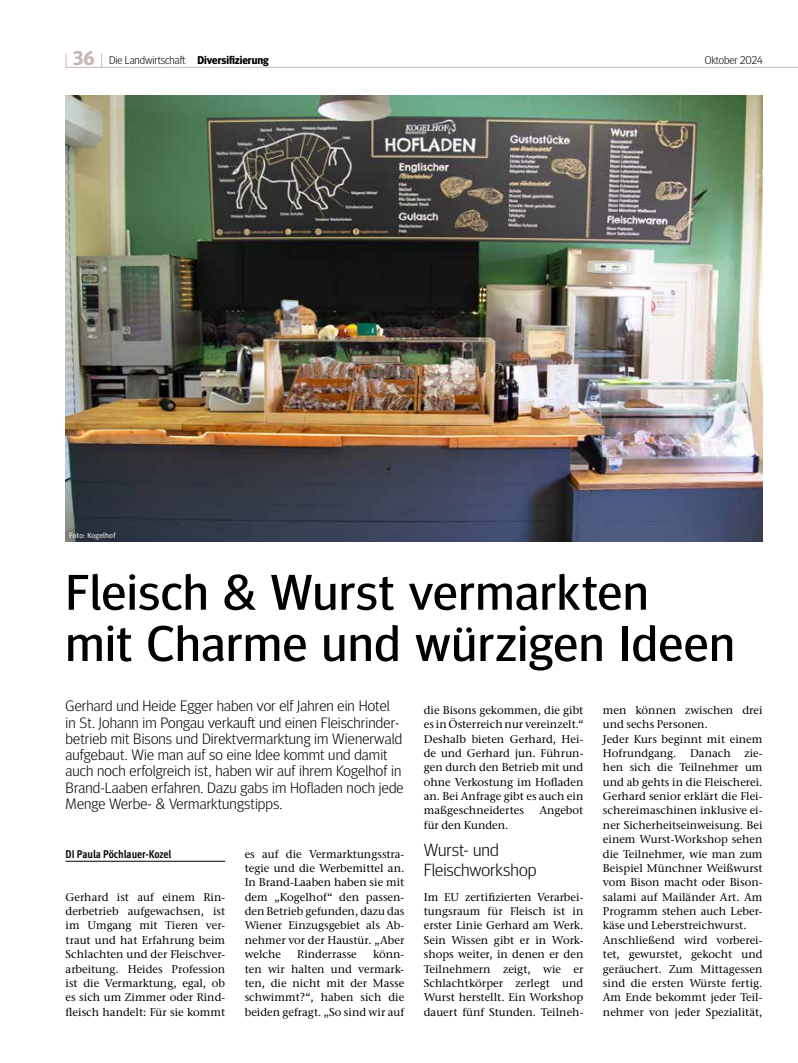
<style>
.page{position:relative;width:798px;height:1063px;background:#fff}
.page>*{position:absolute;margin:0;border:0;box-sizing:border-box;transform-origin:0 0}
.t1{font:50px/51.2px "Meta Head OT";letter-spacing:.02em;color:#000;scale:1.05 1}
.t2{font:300 17.5px/20px "Meta Head OT";color:#000;scale:1.05 1}
.t3{font:300 15px/16.2px "Meta Head OT";letter-spacing:.01em;color:#000;scale:1.05 1}
.t4{font:500 11.25px/14.4px "Stone Serif ITC Pro";color:#000;text-align:justify}
.t5{font:300 11.25px "Meta Head OT";color:#000}
.t6{font:700 condensed 11.25px "Meta OT";letter-spacing:-.005em;color:#000}
.t7{font:7.5px "Meta Head OT";letter-spacing:.03em;color:#fff;scale:1.05 1}
.s1{font-weight:700;font-size:20px;color:#c6b7b4}
.s2{font-weight:700}
</style>
<div class="page">
<hr style="left:66px;top:67px;width:731px;height:1px;background:#c6b7b4">
<svg style="left:101px;top:54px;width:1px;height:13px"></svg>
<svg style="left:66px;top:54px;width:1px;height:13px"></svg>
<img style="left:66px;top:96px;width:696px;height:445px">
<hr style="left:66px;top:861px;width:159px;height:1px;background:#000">
<p class="t5" style="left:73px;top:53px;width:197px"><span class="s1">36</span> Die Landwirtschaft <span class="s2">Diversifizierung</span></p>
<p class="t5" style="left:704px;top:53px;width:59px">Oktober 2024</p>
<p class="t7" style="left:69px;top:531px;width:46px">Foto: Kogelhof</p>
<h1 class="t1" style="left:66px;top:567px;width:638px">Fleisch &amp; Wurst vermarkten<br>mit Charme und würzigen Ideen</h1>
<p class="t3" style="left:66px;top:698px;width:323px">Gerhard und Heide Egger haben vor elf Jahren ein Hotel in St. Johann im Pongau verkauft und einen Fleischrinder&shy;betrieb mit Bisons und Direktvermarktung im Wienerwald aufgebaut. Wie man auf so eine Idee kommt und damit auch noch erfolgreich ist, haben wir auf ihrem Kogelhof in Brand-Laaben erfahren. Dazu gabs im Hofladen noch jede Menge Werbe- &amp; Vermarktungstipps.</p>
<p class="t6" style="left:66px;top:846px;width:107px">DI Paula Pöchlauer-Kozel</p>
<p class="t4" style="left:66px;top:890px;width:161px">Gerhard ist auf einem Rin&shy;derbetrieb aufgewachsen, ist im Umgang mit Tieren ver&shy;traut und hat Erfahrung beim Schlachten und der Fleischver&shy;arbeitung. Heides Profession ist die Vermarktung, egal, ob es sich um Zimmer oder Rind&shy;fleisch handelt: Für sie kommt</p>
<p class="t4" style="left:602px;top:703px;width:161px;text-align:left">men können zwischen drei und sechs Personen.<br>Jeder Kurs beginnt mit einem<br>Hofrundgang. Danach zie&shy;hen sich die Teilnehmer um und ab gehts in die Fleischerei.<br>Gerhard senior erklärt die Flei&shy;schereimaschinen inklusive ei&shy;ner Sicherheitseinweisung. Bei einem Wurst-Workshop sehen die Teilnehmer, wie man zum<br>Beispiel Münchner Weißwurst vom Bison macht oder Bison&shy;salami auf Mailänder Art. Am<br>Programm stehen auch Leber&shy;käse und Leberstreichwurst.<br>Anschließend wird vorberei&shy;tet, gewurstet, gekocht und geräuchert. Zum Mittagessen sind die ersten Würste fertig.<br>Am Ende bekommt jeder Teil&shy;nehmer von jeder Spezialität,</p>
<p class="t4" style="left:423px;top:703px;width:161px">die Bisons gekommen, die gibt es in Österreich nur vereinzelt.“ Deshalb bieten Gerhard, Hei&shy;de und Gerhard jun. Führun&shy;gen durch den Betrieb mit und ohne Verkostung im Hofladen an. Bei Anfrage gibt es auch ein maßgeschneidertes</p>
<p class="t4" style="left:539px;top:803px;width:46px">Angebot</p>
<p class="t4" style="left:423px;top:818px;width:86px">für den Kunden.</p>
<h2 class="t2" style="left:423px;top:839px;width:109px">Wurst- und<br>Fleischworkshop</h2>
<p class="t4" style="left:423px;top:890px;width:161px">Im EU zertifizierten Verarbei&shy;tungsraum für Fleisch ist in erster Linie Gerhard am Werk.<br>Sein Wissen gibt er in Work&shy;shops weiter, in denen er den Teilnehmern zeigt, wie er Schlachtkörper zerlegt und Wurst herstellt. Ein Workshop dauert fünf Stunden. Teilneh-</p>
<p class="t4" style="left:244px;top:847px;width:161px">es auf die Vermarktungsstra&shy;tegie und die Werbemittel an.<br>In Brand-Laaben haben sie mit dem „Kogelhof“ den passen&shy;den Betrieb gefunden, dazu das Wiener Einzugsgebiet als Ab&shy;nehmer vor der Haustür. „Aber welche</p>
<p class="t4" style="left:297px;top:947px;width:61px">Rinderrasse</p>
<p class="t4" style="left:244px;top:947px;width:161px;text-indent:128px">könn&shy;ten wir halten und vermark&shy;ten, die nicht mit der Masse schwimmt?“, haben sich die beiden gefragt. „So sind wir auf</p>
</div>
